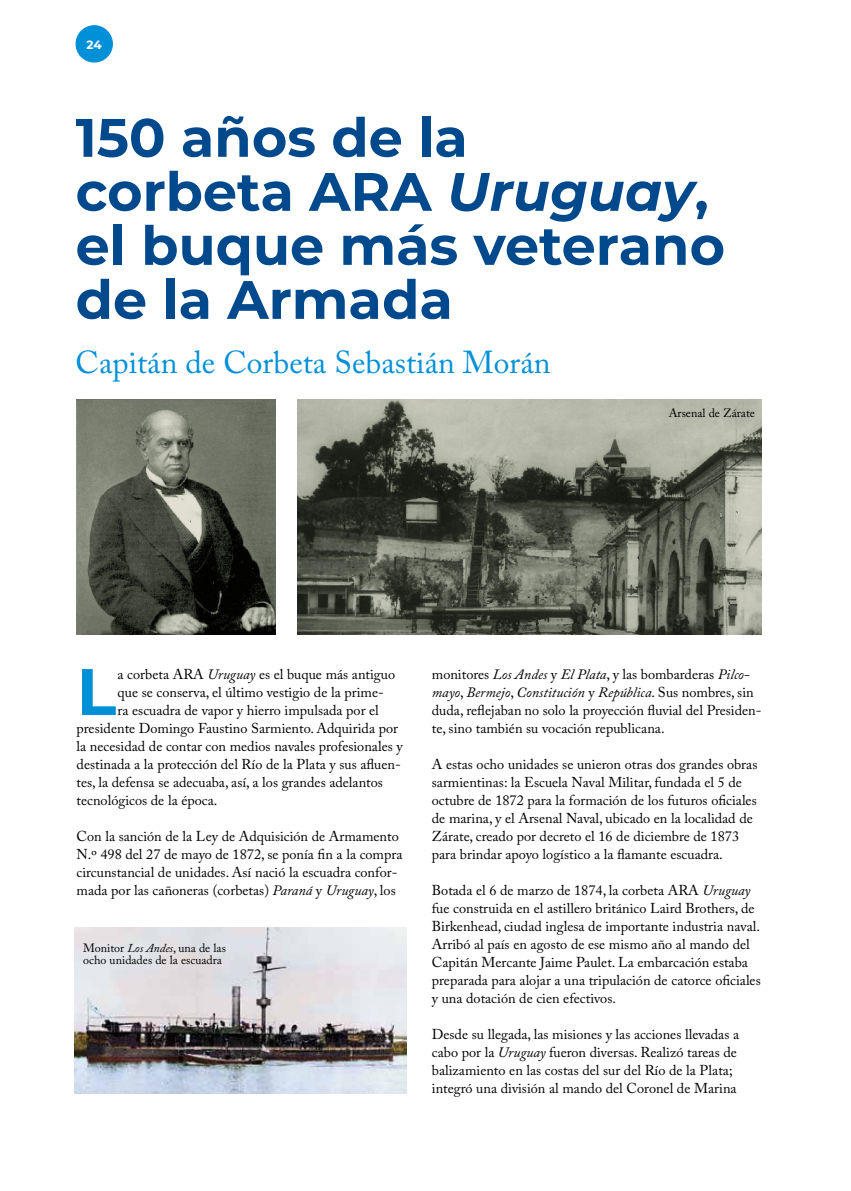
<style>
.page{position:relative;width:851px;height:1191px;background:#fff}
.page>*{position:absolute;margin:0;border:0;box-sizing:border-box;transform-origin:0 0}
.t1{font:700 65.7px "Montserrat";color:#0090d7}
.t2{font:700 54px/54px "Montserrat";color:#00498d}
.t3{font:31.5px "Adobe Caslon Pro";color:#0090d7}
.t4{font:14.25px/18px "Adobe Caslon Pro";color:#000}
.t5{font:12px/12px "Adobe Caslon Pro";color:#000}
.t6{font:700 12px "Montserrat";color:#fff}
.s1{font-style:italic}
</style>
<div class="page">
<div style="left:75px;top:25px;width:38px;height:38px;background:#0090d7;border-radius:50%"></div>
<img style="left:77px;top:399px;width:199px;height:235px">
<img style="left:75px;top:927px;width:331px;height:166px">
<img style="left:297px;top:399px;width:464px;height:236px">
<p class="t6" style="left:87px;top:36px;width:17px">24</p>
<h2 class="t2" style="left:76px;top:108px;width:651px">150 años de la<br>corbeta ARA <span class="s1">Uruguay</span>, el buque más veterano de la Armada</h2>
<h3 class="t3" style="left:76px;top:343px;width:476px">Capitán de Corbeta Sebastián Morán</h3>
<p class="t5" style="left:668px;top:407px;width:88px">Arsenal de Zárate</p>
<h1 class="t1" style="left:77px;top:644px;width:41px">L</h1>
<p class="t4" style="left:118px;top:665px;width:279px">a corbeta ARA <span class="s1">Uruguay</span> es el buque más antiguo</p>
<p class="t4" style="left:118px;top:683px;width:268px">que se conserva, el último vestigio de la prime-</p>
<p class="t4" style="left:118px;top:701px;width:263px">ra escuadra de vapor y hierro impulsada por el</p>
<p class="t4" style="left:77px;top:719px;width:323px">presidente Domingo Faustino Sarmiento. Adquirida por</p>
<p class="t4" style="left:77px;top:737px;width:327px">la necesidad de contar con medios navales profesionales y</p>
<p class="t4" style="left:77px;top:755px;width:326px">destinada a la protección del Río de la Plata y sus afluen-</p>
<p class="t4" style="left:77px;top:773px;width:308px">tes, la defensa se adecuaba, así, a los grandes adelantos</p>
<p class="t4" style="left:77px;top:791px;width:142px">tecnológicos de la época.</p>
<p class="t4" style="left:77px;top:827px;width:327px">Con la sanción de la Ley de Adquisición de Armamento N.º 498 del 27 de mayo de 1872, se ponía fin a la compra circunstancial de unidades. Así nació la escuadra confor&shy;mada por las cañoneras (corbetas) <span class="s1">Paraná</span> y <span class="s1">Uruguay</span>, los</p>
<p class="t5" style="left:83px;top:942px;width:144px">Monitor <span class="s1">Los Andes</span>, una de las ocho unidades de la escuadra</p>
<p class="t4" style="left:432px;top:665px;width:331px">monitores <span class="s1">Los Andes</span> y <span class="s1">El Plata</span>, y las bombarderas <span class="s1">Pilco&shy;mayo</span>, <span class="s1">Bermejo</span>, <span class="s1">Constitución</span> y <span class="s1">República</span>. Sus nombres, sin duda, reflejaban no solo la proyección fluvial del Presiden&shy;te, sino también su vocación republicana.</p>
<p class="t4" style="left:432px;top:755px;width:327px">A estas ocho unidades se unieron otras dos grandes obras sarmientinas: la Escuela Naval Militar, fundada el 5 de octubre de 1872 para la formación de los futuros oficiales de marina, y el Arsenal Naval, ubicado en la localidad de Zárate, creado por decreto el 16 de diciembre de 1873 para brindar apoyo logístico a la flamante escuadra.</p>
<p class="t4" style="left:432px;top:881px;width:330px">Botada el 6 de marzo de 1874, la corbeta ARA <span class="s1">Uruguay </span>fue construida en el astillero británico Laird Brothers, de Birkenhead, ciudad inglesa de importante industria naval.<br>Arribó al país en agosto de ese mismo año al mando del Capitán Mercante Jaime Paulet. La embarcación estaba preparada para alojar a una tripulación de catorce oficiales y una dotación de cien efectivos.</p>
<p class="t4" style="left:432px;top:1025px;width:309px">Desde su llegada, las misiones y las acciones llevadas a cabo por la <span class="s1">Uruguay</span> fueron diversas. Realizó tareas de balizamiento en las costas del sur del Río de la Plata; integró una división al mando del Coronel de Marina</p>
</div>
